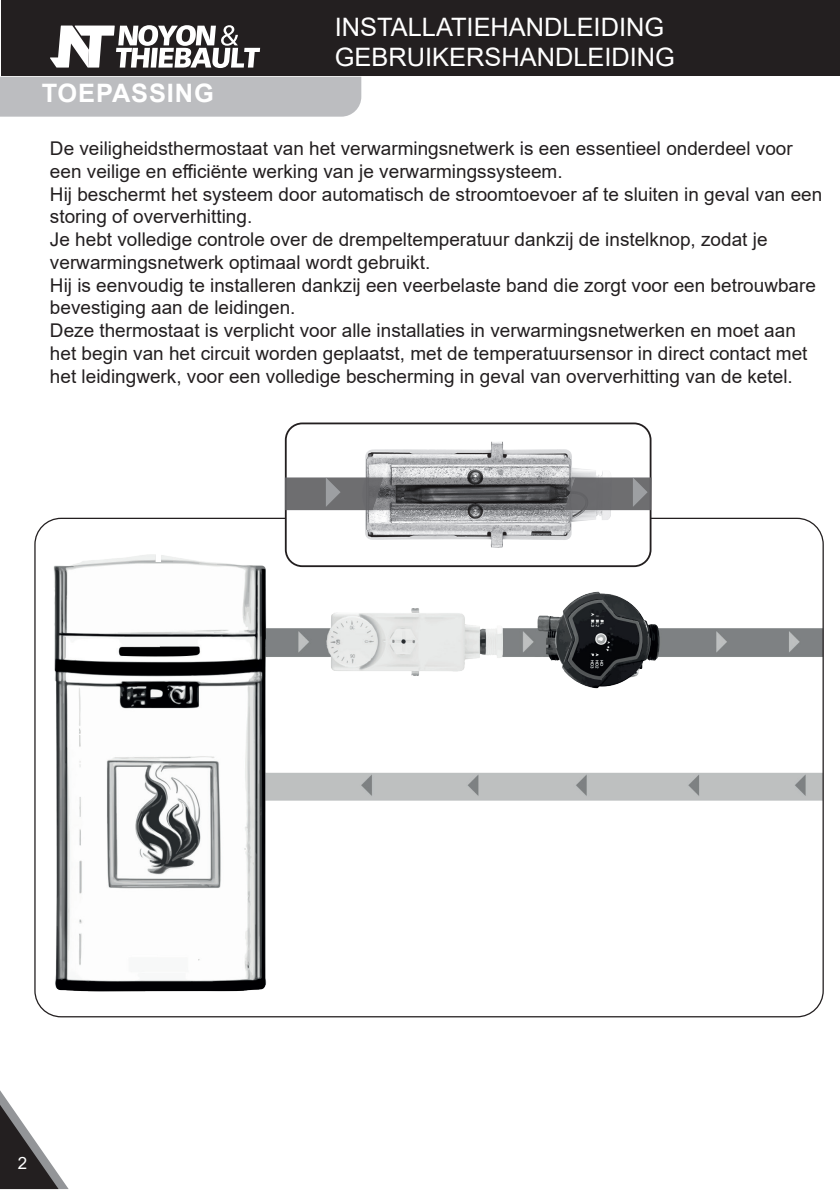
<style>
.page{position:relative;width:840px;height:1191px;background:#fff}
.page>*{position:absolute;margin:0;border:0;box-sizing:border-box;transform-origin:0 0}
.t1{font:25.4px/30.4px "Arial";color:#fff}
.t2{font:700 25.4px "Arial";letter-spacing:.035em;color:#fff}
.t3{font:19px/22.8px "Arial";color:#231f20}
.t4{font:17px "Arial";color:#fff}
</style>
<div class="page">
<div style="left:2px;top:0;width:837px;height:75px;background:#231f20"></div>
<svg style="left:50px;top:25px;width:210px;height:43px"></svg>
<svg style="left:0;top:1090px;width:69px;height:99px"></svg>
<div style="left:0;top:77px;width:361px;height:40px;background:#bcbdc0"></div>
<img style="left:54px;top:548px;width:767px;height:443px">
<div style="left:285px;top:423px;width:365px;height:143px;background:#fff;border-radius:17px"></div>
<div style="left:285px;top:422px;width:366px;height:145px;border:2px solid #231f20;border-radius:17px"></div>
<img style="left:361px;top:441px;width:249px;height:107px">
<svg style="left:285px;top:477px;width:366px;height:33px;background:#656668"></svg>
<h1 class="t2" style="left:42px;top:75px;width:174px">TOEPASSING</h1>
<h1 class="t1" style="left:334px;top:11px;width:341px">INSTALLATIEHANDLEIDING<br>GEBRUIKERSHANDLEIDING</h1>
<p class="t3" style="left:50px;top:137px;width:773px">De veiligheidsthermostaat van het verwarmingsnetwerk is een essentieel onderdeel voor een veilige en efficiënte werking van je verwarmingssysteem.<br>Hij beschermt het systeem door automatisch de stroomtoevoer af te sluiten in geval van een storing of oververhitting.<br>Je hebt volledige controle over de drempeltemperatuur dankzij de instelknop, zodat je verwarmingsnetwerk optimaal wordt gebruikt.<br>Hij is eenvoudig te installeren dankzij een veerbelaste band die zorgt voor een betrouwbare bevestiging aan de leidingen.<br>Deze thermostaat is verplicht voor alle installaties in verwarmingsnetwerken en moet aan het begin van het circuit worden geplaatst, met de temperatuursensor in direct contact met het leidingwerk, voor een volledige bescherming in geval van oververhitting van de ketel.</p>
<p class="t4" style="left:18px;top:1151px;width:11px">2</p>
</div>
